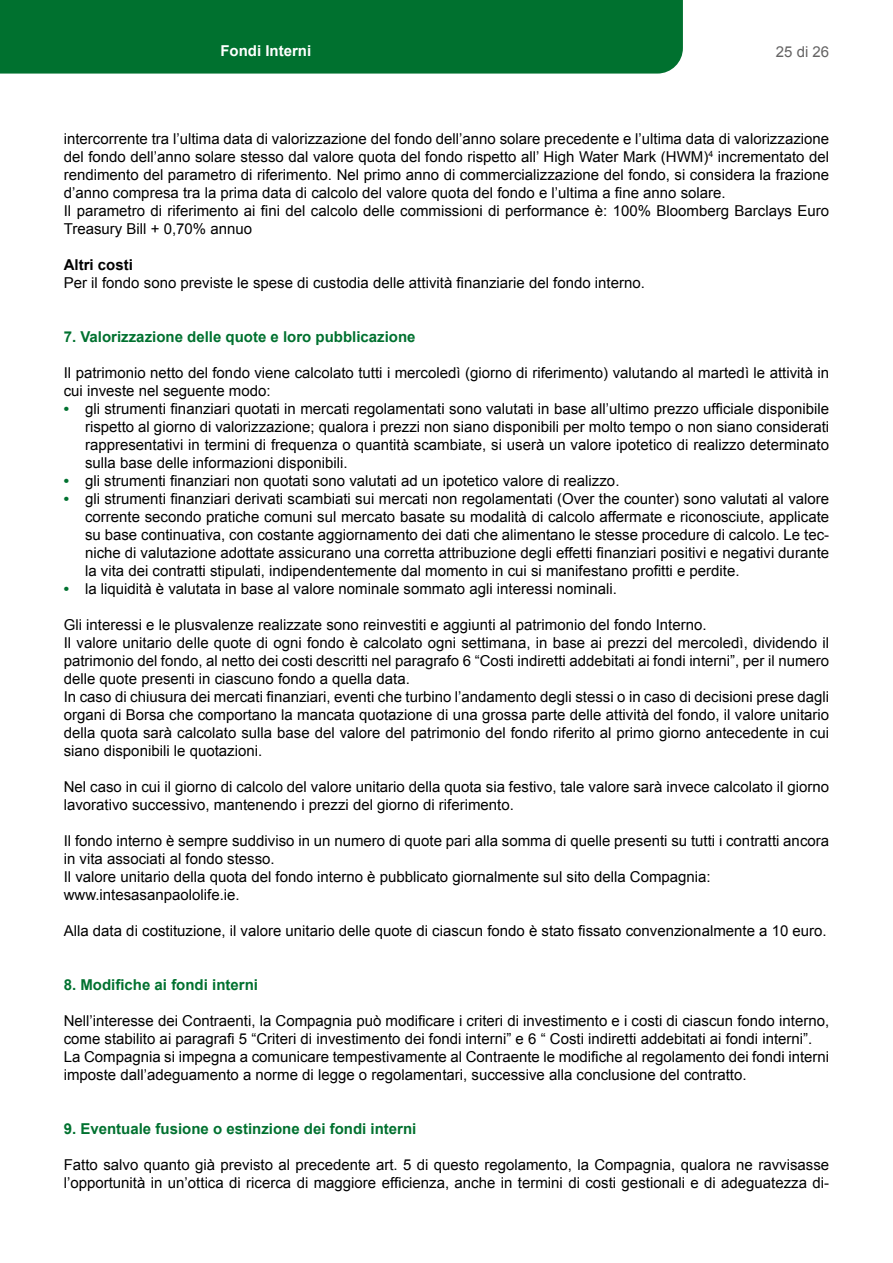
<style>
.page{position:relative;width:893px;height:1263px;background:#fff}
.page>*{position:absolute;margin:0;border:0;box-sizing:border-box;transform-origin:0 0}
.t1{font:15px/18px "Arial";color:#000}
.t2{font:700 15px "Arial";color:#00712f}
.t3{font:700 15px "Arial";color:#fff}
.t4{font:700 15px "Arial";color:#000}
.t5{font:15px "Arial";color:#646363}
.s1{font-weight:700;color:#00712f}
</style>
<div class="page">
<div style="left:0;top:0;width:683px;height:74px;background:#00712f"></div>
<p class="t3" style="left:220px;top:41px;width:92px">Fondi Interni</p>
<p class="t5" style="left:776px;top:42px;width:55px">25 di 26</p>
<p class="t1" style="left:64px;top:130px;width:767px">intercorrente tra l’ultima data di valorizzazione del fondo dell’anno solare precedente e l’ultima data di valorizzazione del fondo dell’anno solare stesso dal valore quota del fondo rispetto all’ High Water Mark (HWM)<sup>4</sup> incrementato del rendimento del parametro di riferimento. Nel primo anno di commercializzazione del fondo, si considera la frazione d’anno compresa tra la prima data di calcolo del valore quota del fondo e l’ultima a fine anno solare.<br>Il parametro di riferimento ai fini del calcolo delle commissioni di performance è: 100% Bloomberg Barclays Euro Treasury Bill + 0,70% annuo</p>
<p class="t4" style="left:64px;top:255px;width:71px">Altri costi</p>
<p class="t1" style="left:64px;top:274px;width:583px">Per il fondo sono previste le spese di custodia delle attività finanziarie del fondo interno.</p>
<p class="t2" style="left:64px;top:327px;width:353px">7. Valorizzazione delle quote e loro pubblicazione</p>
<p class="t1" style="left:64px;top:364px;width:767px">Il patrimonio netto del fondo viene calcolato tutti i mercoledì (giorno di riferimento) valutando al martedì le attività in cui investe nel seguente modo:</p>
<p class="t1" style="left:85px;top:400px;width:746px;text-align:justify;text-indent:-21px"><span class="s1">•</span> gli strumenti finanziari quotati in mercati regolamentati sono valutati in base all’ultimo prezzo ufficiale disponibile rispetto al giorno di valorizzazione; qualora i prezzi non siano disponibili per molto tempo o non siano considerati rappresentativi in termini di frequenza o quantità scambiate, si userà un valore ipotetico di realizzo determinato sulla base delle informazioni disponibili.</p>
<p class="t1" style="left:64px;top:472px;width:557px"><span class="s1">•</span> gli strumenti finanziari non quotati sono valutati ad un ipotetico valore di realizzo.</p>
<p class="t1" style="left:85px;top:490px;width:746px;text-align:justify;text-indent:-21px"><span class="s1">•</span> gli strumenti finanziari derivati scambiati sui mercati non regolamentati (Over the counter) sono valutati al valore corrente secondo pratiche comuni sul mercato basate su modalità di calcolo affermate e riconosciute, applicate su base continuativa, con costante aggiornamento dei dati che alimentano le stesse procedure di calcolo. Le tec&shy;niche di valutazione adottate assicurano una corretta attribuzione degli effetti finanziari positivi e negativi durante la vita dei contratti stipulati, indipendentemente dal momento in cui si manifestano profitti e perdite.</p>
<p class="t1" style="left:64px;top:580px;width:555px"><span class="s1">•</span> la liquidità è valutata in base al valore nominale sommato agli interessi nominali.</p>
<p class="t1" style="left:64px;top:616px;width:767px">Gli interessi e le plusvalenze realizzate sono reinvestiti e aggiunti al patrimonio del fondo Interno.<br>Il valore unitario delle quote di ogni fondo è calcolato ogni settimana, in base ai prezzi del mercoledì, dividendo il patrimonio del fondo, al netto dei costi descritti nel paragrafo 6 “Costi indiretti addebitati ai fondi interni”, per il numero delle quote presenti in ciascuno fondo a quella data.<br>In caso di chiusura dei mercati finanziari, eventi che turbino l’andamento degli stessi o in caso di decisioni prese dagli organi di Borsa che comportano la mancata quotazione di una grossa parte delle attività del fondo, il valore unitario della quota sarà calcolato sulla base del valore del patrimonio del fondo riferito al primo giorno antecedente in cui siano disponibili le quotazioni.</p>
<p class="t1" style="left:64px;top:778px;width:767px">Nel caso in cui il giorno di calcolo del valore unitario della quota sia festivo, tale valore sarà invece calcolato il giorno lavorativo successivo, mantenendo i prezzi del giorno di riferimento.</p>
<p class="t1" style="left:64px;top:832px;width:767px">Il fondo interno è sempre suddiviso in un numero di quote pari alla somma di quelle presenti su tutti i contratti ancora in vita associati al fondo stesso.<br>Il valore unitario della quota del fondo interno è pubblicato giornalmente sul sito della Compagnia: www.intesasanpaololife.ie.</p>
<p class="t1" style="left:64px;top:922px;width:764px">Alla data di costituzione, il valore unitario delle quote di ciascun fondo è stato fissato convenzionalmente a 10 euro.</p>
<p class="t2" style="left:64px;top:975px;width:196px">8. Modifiche ai fondi interni</p>
<p class="t1" style="left:64px;top:1012px;width:767px">Nell’interesse dei Contraenti, la Compagnia può modificare i criteri di investimento e i costi di ciascun fondo interno, come stabilito ai paragrafi 5 “Criteri di investimento dei fondi interni” e 6 “ Costi indiretti addebitati ai fondi interni”.<br>La Compagnia si impegna a comunicare tempestivamente al Contraente le modifiche al regolamento dei fondi interni imposte dall’adeguamento a norme di legge o regolamentari, successive alla conclusione del contratto.</p>
<p class="t2" style="left:64px;top:1119px;width:354px">9. Eventuale fusione o estinzione dei fondi interni</p>
<p class="t1" style="left:64px;top:1156px;width:767px">Fatto salvo quanto già previsto al precedente art. 5 di questo regolamento, la Compagnia, qualora ne ravvisasse l’opportunità in un’ottica di ricerca di maggiore efficienza, anche in termini di costi gestionali e di adeguatezza di-</p>
</div>
